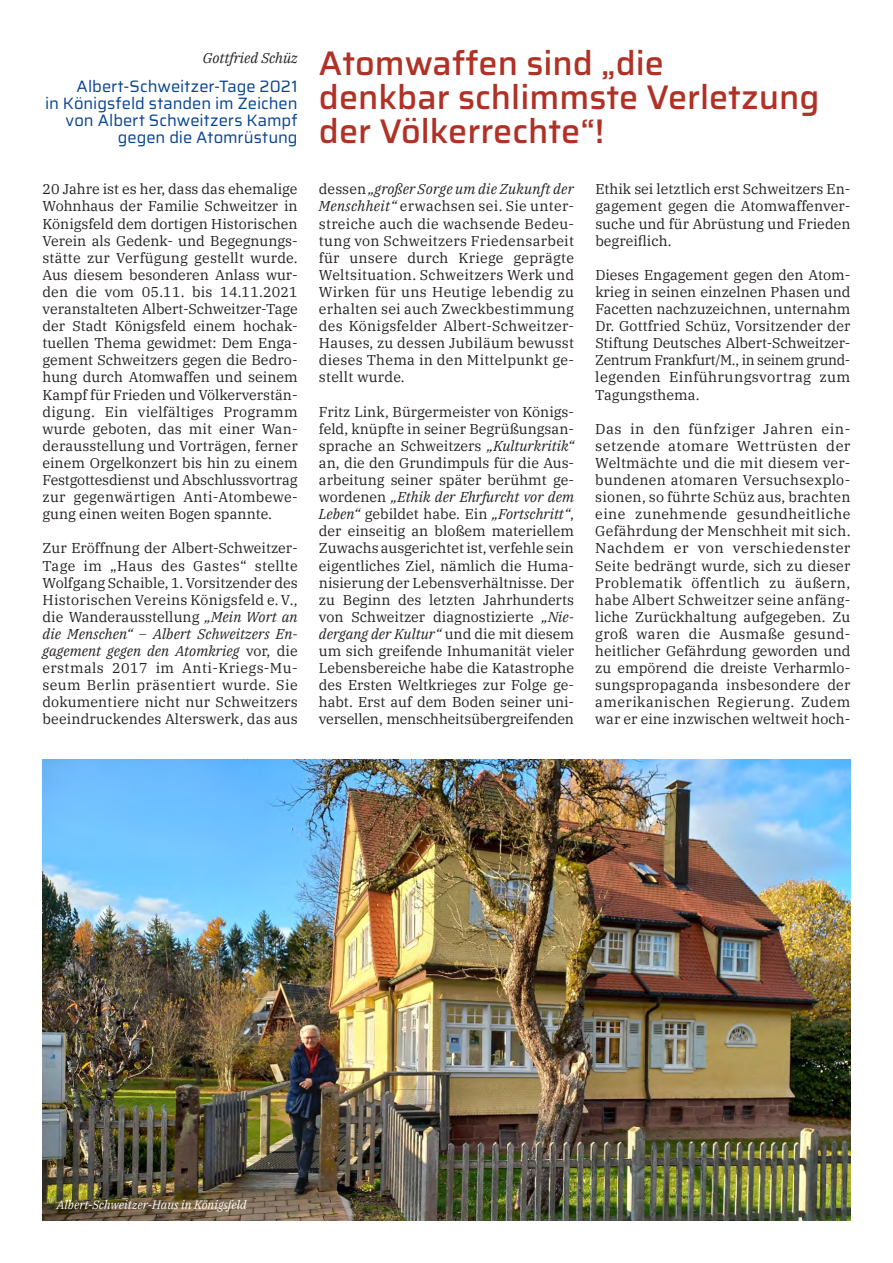
<style>
.page{position:relative;width:893px;height:1263px;background:#fff}
.page>*{position:absolute;margin:0;border:0;box-sizing:border-box;transform-origin:0 0}
.t1{font:500 34.2px/34.2px "Saira";color:#b03226}
.t2{font:16.5px/17.1px "Saira";color:#094594;text-align:right}
.t3{font:14.25px/17.1px "IBM Plex Serif";color:#231f20;text-align:justify}
.t4{font:italic 14.25px "IBM Plex Serif";color:#231f20}
.t5{font:italic 12px "IBM Plex Serif";color:#fff}
.s1{font-style:italic}
</style>
<div class="page">
<img style="left:43px;top:759px;width:807px;height:461px">
<p class="t4" style="left:203px;top:47px;width:96px">Gottfried Schüz</p>
<p class="t2" style="left:45px;top:77px;width:254px">Albert-Schweitzer-Tage 2021<br>in Königsfeld standen im Zeichen von Albert Schweitzers Kampf gegen die Atomrüstung</p>
<p class="t3" style="left:43px;top:180px;width:257px">20 Jahre ist es her, dass das ehemalige Wohnhaus der Familie Schweitzer in Königsfeld dem dortigen Historischen Verein als Gedenk- und Begegnungs&shy;stätte zur Verfügung gestellt wurde.<br>Aus diesem besonderen Anlass wur&shy;den die vom 05.11. bis 14.11.2021 veranstalteten Albert-Schweitzer-Tage der Stadt Königsfeld einem hochak&shy;tuellen Thema gewidmet: Dem Enga&shy;gement Schweitzers gegen die Bedro&shy;hung durch Atomwaffen und seinem Kampf für Frieden und Völkerverstän&shy;digung. Ein vielfältiges Programm wurde geboten, das mit einer Wan&shy;derausstellung und Vorträgen, ferner einem Orgelkonzert bis hin zu einem Festgottesdienst und Abschlussvortrag zur gegenwärtigen Anti-Atombewe&shy;gung einen weiten Bogen spannte.</p>
<p class="t3" style="left:43px;top:539px;width:257px">Zur Eröffnung der Albert-Schweitzer-Tage im „Haus des Gastes“ stellte Wolfgang Schaible, 1. Vorsitzender des Historischen Vereins Königsfeld e.V., die Wanderausstellung <span class="s1">„Mein Wort an die Menschen“ – Albert Schweitzers En&shy;gagement gegen den Atomkrieg</span> vor, die erstmals 2017 im Anti-Kriegs-Mu&shy;seum Berlin präsentiert wurde. Sie dokumentiere nicht nur Schweitzers beeindruckendes Alterswerk, das aus</p>
<h1 class="t1" style="left:319px;top:45px;width:502px">Atomwaffen sind „die<br>denkbar schlimmste Verletzung der Völkerrechte“!</h1>
<p class="t3" style="left:319px;top:180px;width:257px">dessen <span class="s1">„großer Sorge um die Zukunft der Menschheit“</span> erwachsen sei. Sie unter&shy;streiche auch die wachsende Bedeu&shy;tung von Schweitzers Friedensarbeit für unsere durch Kriege geprägte Weltsituation. Schweitzers Werk und Wirken für uns Heutige lebendig zu erhalten sei auch Zweckbestimmung des Königsfelder Albert-Schweitzer-Hauses, zu dessen Jubiläum bewusst dieses Thema in den Mittelpunkt ge&shy;stellt wurde.</p>
<p class="t3" style="left:319px;top:402px;width:257px">Fritz Link, Bürgermeister von Königs&shy;feld, knüpfte in seiner Begrüßungsan&shy;sprache an Schweitzers <span class="s1">„Kulturkritik“ </span>an, die den Grundimpuls für die Aus&shy;arbeitung seiner später berühmt ge&shy;wordenen <span class="s1">„Ethik der Ehrfurcht vor dem Leben“</span> gebildet habe. Ein <span class="s1">„Fortschritt“</span>, der einseitig an bloßem materiellem Zuwachs ausgerichtet ist, verfehle sein eigentliches Ziel, nämlich die Huma&shy;nisierung der Lebensverhältnisse. Der zu Beginn des letzten Jahrhunderts von Schweitzer diagnostizierte <span class="s1">„Nie&shy;dergang der Kultur“</span> und die mit diesem um sich greifende Inhumanität vieler Lebensbereiche habe die Katastrophe des Ersten Weltkrieges zur Folge ge&shy;habt. Erst auf dem Boden seiner uni&shy;versellen, menschheitsübergreifenden</p>
<p class="t3" style="left:595px;top:180px;width:257px">Ethik sei letztlich erst Schweitzers En&shy;gagement gegen die Atomwaffenver&shy;suche und für Abrüstung und Frieden begreiflich.</p>
<p class="t3" style="left:595px;top:265px;width:257px;text-align:left">Dieses Engagement gegen den Atom&shy;krieg in seinen einzelnen Phasen und Facetten nachzuzeichnen, unternahm Dr. Gottfried Schüz, Vorsitzender der Stiftung Deutsches Albert-Schweitzer-Zentrum Frankfurt/M., in seinem grund&shy;legenden Einführungsvortrag zum Tagungsthema.</p>
<p class="t3" style="left:595px;top:419px;width:257px">Das in den fünfziger Jahren ein&shy;setzende atomare Wettrüsten der Weltmächte und die mit diesem ver&shy;bundenen atomaren Versuchsexplo&shy;sionen, so führte Schüz aus, brachten eine zunehmende gesundheitliche Gefährdung der Menschheit mit sich.<br>Nachdem er von verschiedenster Seite bedrängt wurde, sich zu dieser Problematik öffentlich zu äußern, habe Albert Schweitzer seine anfäng&shy;liche Zurückhaltung aufgegeben. Zu groß waren die Ausmaße gesund&shy;heitlicher Gefährdung geworden und zu empörend die dreiste Verharmlo&shy;sungspropaganda insbesondere der amerikanischen Regierung. Zudem war er eine inzwischen weltweit hoch-</p>
<p class="t5" style="left:57px;top:1195px;width:191px">Albert-Schweitzer-Haus in Königsfeld</p>
</div>
